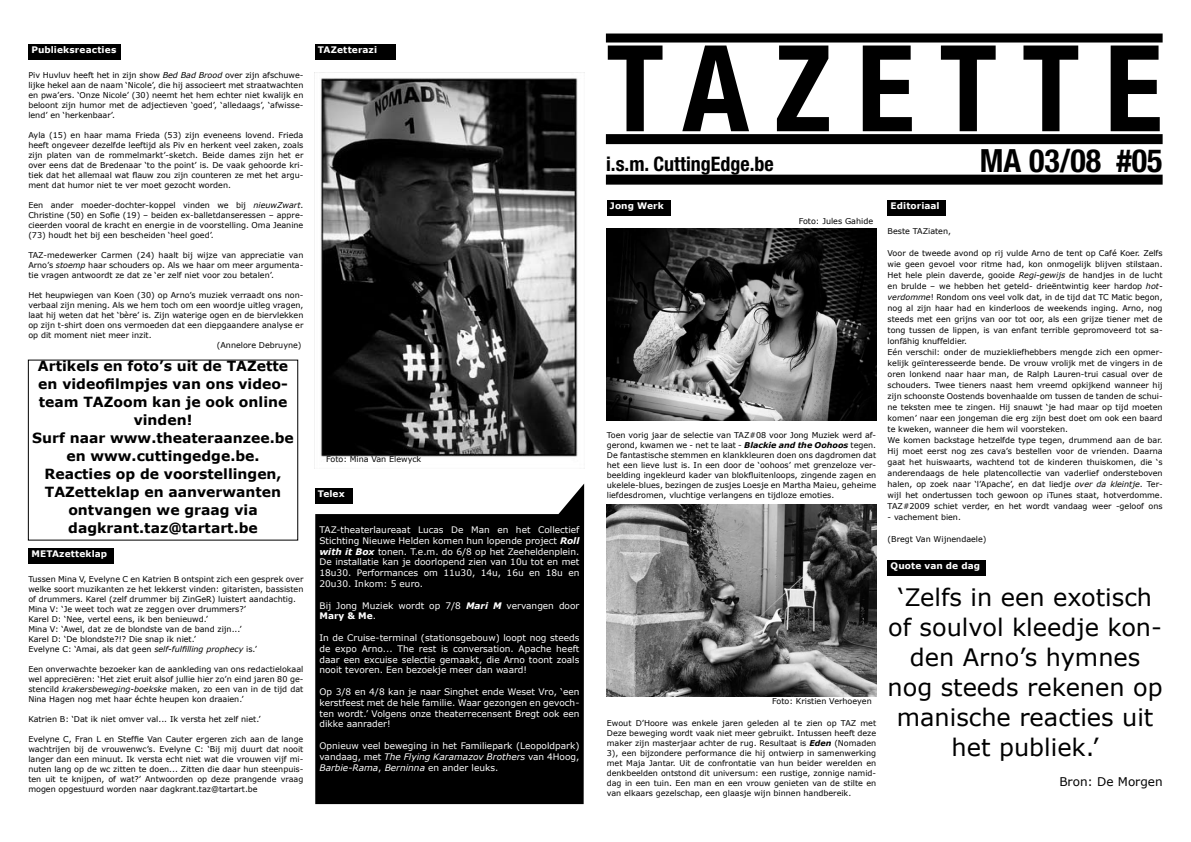
<style>
.page{position:relative;width:1191px;height:842px;background:#fff}
.page>*{position:absolute;margin:0;border:0;box-sizing:border-box;transform-origin:0 0}
.t1{font:700 condensed 120px "Helvetica Neue";letter-spacing:.21em;color:#000}
.t2{font:700 condensed 32px "Helvetica Neue";color:#000}
.t3{font:24px/30px "Verdana";color:#000;text-align:center}
.t4{font:700 condensed 20px "Helvetica Neue";color:#000}
.t5{font:700 14px/18px "Verdana";color:#000;text-align:center}
.t6{font:12px "Verdana";color:#000}
.t7{font:9px/10.8px "Verdana";color:#fff;text-align:justify}
.t8{font:700 9px "Verdana";letter-spacing:.01em;color:#fff}
.t9{font:8px/10px "Verdana";color:#000;text-align:justify}
.s1{font-style:italic}
.s2{font-weight:700;font-style:italic}
.s3{font-weight:700}
</style>
<div class="page">
<div style="left:606px;top:34px;width:556px;height:9px;background:#000"></div>
<div style="left:606px;top:134px;width:556px;height:10px;background:#000"></div>
<div style="left:606px;top:175px;width:556px;height:10px;background:#000"></div>
<svg style="left:315px;top:484px;width:269px;height:320px;background:#161616"></svg>
<div style="left:28px;top:548px;width:85px;height:16px;background:#000"></div>
<div style="left:315px;top:488px;width:37px;height:16px;background:#000"></div>
<div style="left:28px;top:44px;width:93px;height:16px;background:#000"></div>
<div style="left:887px;top:200px;width:58px;height:16px;background:#000"></div>
<div style="left:887px;top:560px;width:98px;height:16px;background:#000"></div>
<div style="left:607px;top:200px;width:63px;height:16px;background:#000"></div>
<div style="left:315px;top:44px;width:80px;height:16px;background:#000"></div>
<img style="left:316px;top:72px;width:268px;height:385px">
<img style="left:607px;top:228px;width:269px;height:192px">
<img style="left:607px;top:504px;width:269px;height:192px">
<p class="t8" style="left:31px;top:44px;width:86px">Publieksreacties</p>
<p class="t9" style="left:28px;top:70px;width:276px">Piv Huvluv heeft het in zijn show <span class="s1">Bed Bad Brood</span> over zijn afschuwe&shy;lijke hekel aan de naam ‘Nicole’, die hij associeert met straatwachten en pwa’ers. ‘Onze Nicole’ (30) neemt het hem echter niet kwalijk en beloont zijn humor met de adjectieven ‘goed’, ‘alledaags’, ‘afwisse&shy;lend’ en ‘herkenbaar’.</p>
<p class="t9" style="left:28px;top:130px;width:276px">Ayla (15) en haar mama Frieda (53) zijn eveneens lovend. Frieda heeft ongeveer dezelfde leeftijd als Piv en herkent veel zaken, zoals zijn platen van de rommelmarkt’-sketch. Beide dames zijn het er over eens dat de Bredenaar ‘to the point’ is. De vaak gehoorde kri&shy;tiek dat het allemaal wat flauw zou zijn counteren ze met het argu&shy;ment dat humor niet te ver moet gezocht worden.</p>
<p class="t9" style="left:28px;top:200px;width:276px">Een ander moeder-dochter-koppel vinden we bij <span class="s1">nieuwZwart</span>.<br>Christine (50) en Sofie (19) – beiden ex-balletdanseressen – appre&shy;cieerden vooral de kracht en energie in de voorstelling. Oma Jeanine (73) houdt het bij een bescheiden ‘heel goed’.</p>
<p class="t9" style="left:28px;top:250px;width:276px">TAZ-medewerker Carmen (24) haalt bij wijze van appreciatie van Arno’s <span class="s1">stoemp</span> haar schouders op. Als we haar om meer argumenta&shy;tie vragen antwoordt ze dat ze ‘er zelf niet voor zou betalen’.</p>
<p class="t9" style="left:28px;top:290px;width:276px">Het heupwiegen van Koen (30) op Arno’s muziek verraadt ons non-</p>
<p class="t9" style="left:28px;top:300px;width:276px">verbaal zijn mening. Als we hem toch om een woordje uitleg vragen,</p>
<p class="t9" style="left:28px;top:310px;width:276px">laat hij weten dat het ‘bère’ is. Zijn waterige ogen en de biervlekken</p>
<p class="t9" style="left:28px;top:320px;width:276px">op zijn t-shirt doen ons vermoeden dat een diepgaandere analyse er</p>
<p class="t9" style="left:28px;top:330px;width:125px">op dit moment niet meer inzit.</p>
<p class="t9" style="left:217px;top:340px;width:86px">(Annelore Debruyne)</p>
<p class="t5" style="left:32px;top:357px;width:263px">Artikels en foto’s uit de TAZette en videofilmpjes van ons video&shy;team TAZoom kan je ook online vinden!<br>Surf naar www.theateraanzee.be en www.cuttingedge.be.<br>Reacties op de voorstellingen,<br>TAZetteklap en aanverwanten ontvangen we graag via dagkrant.taz@tartart.be</p>
<p class="t8" style="left:31px;top:548px;width:77px">METAzetteklap</p>
<p class="t9" style="left:28px;top:574px;width:276px;text-align:left">Tussen Mina V, Evelyne C en Katrien B ontspint zich een gesprek over welke soort muzikanten ze het lekkerst vinden: gitaristen, bassisten of drummers. Karel (zelf drummer bij ZinGeR) luistert aandachtig.<br>Mina V: ‘Je weet toch wat ze zeggen over drummers?’<br>Karel D: ‘Nee, vertel eens, ik ben benieuwd.’<br>Mina V: ‘Awel, dat ze de blondste van de band zijn...’<br>Karel D: ‘De blondste?!? Die snap ik niet.’<br>Evelyne C: ‘Amai, als dat geen <span class="s1">self-fulfilling prophecy</span> is.’</p>
<p class="t9" style="left:28px;top:664px;width:276px">Een onverwachte bezoeker kan de aankleding van ons redactielokaal wel appreciëren: ‘Het ziet eruit alsof jullie hier zo’n eind jaren 80 ge&shy;stencild <span class="s1">krakersbeweging-boekske</span> maken, zo een van in de tijd dat Nina Hagen nog met haar échte heupen kon draaien.’</p>
<p class="t9" style="left:28px;top:714px;width:234px">Katrien B: ‘Dat ik niet omver val... Ik versta het zelf niet.’</p>
<p class="t9" style="left:28px;top:734px;width:276px">Evelyne C, Fran L en Steffie Van Cauter ergeren zich aan de lange wachtrijen bij de vrouwenwc’s. Evelyne C: ‘Bij mij duurt dat nooit langer dan een minuut. Ik versta echt niet wat die vrouwen vijf mi&shy;nuten lang op de wc zitten te doen... Zitten die daar hun steenpuis&shy;ten uit te knijpen, of wat?’ Antwoorden op deze prangende vraag mogen opgestuurd worden naar dagkrant.taz@tartart.be</p>
<p class="t8" style="left:318px;top:44px;width:61px">TAZetterazi</p>
<p class="t9" style="left:326px;top:454px;width:97px">Foto: Mina Van Elewyck</p>
<p class="t8" style="left:318px;top:488px;width:28px">Telex</p>
<p class="t7" style="left:319px;top:524px;width:261px">TAZ-theaterlaureaat Lucas De Man en het Collectief Stichting Nieuwe Helden komen hun lopende project <span class="s2">Roll with it Box</span> tonen. T.e.m. do 6/8 op het Zeeheldenplein.<br>De installatie kan je doorlopend zien van 10u tot en met 18u30. Performances om 11u30, 14u, 16u en 18u en 20u30. Inkom: 5 euro.</p>
<p class="t7" style="left:319px;top:600px;width:261px">Bij Jong Muziek wordt op 7/8 <span class="s2">Mari M</span> vervangen door<br><span class="s3">Mary &amp; Me</span>.</p>
<p class="t7" style="left:319px;top:632px;width:261px">In de Cruise-terminal (stationsgebouw) loopt nog steeds de expo Arno... The rest is conversation. Apache heeft daar een excuise selectie gemaakt, die Arno toont zoals nooit tevoren. Een bezoekje meer dan waard!</p>
<p class="t7" style="left:319px;top:686px;width:261px">Op 3/8 en 4/8 kan je naar Singhet ende Weset Vro, ‘een kerstfeest met de hele familie. Waar gezongen en gevoch&shy;ten wordt.’ Volgens onze theaterrecensent Bregt ook een dikke aanrader!</p>
<p class="t7" style="left:319px;top:740px;width:261px">Opnieuw veel beweging in het Familiepark (Leopoldpark) vandaag, met <span class="s1">The Flying Karamazov Brothers</span> van 4Hoog, <span class="s1">Barbie-Rama</span>, <span class="s1">Berninna</span> en ander leuks.</p>
<h1 class="t1" style="left:606px;top:16px;width:557px">TAZETTE</h1>
<h3 class="t4" style="left:606px;top:152px;width:169px">i.s.m. CuttingEdge.be</h3>
<h2 class="t2" style="left:980px;top:141px;width:184px">MA 03/08 #05</h2>
<p class="t8" style="left:610px;top:200px;width:55px">Jong Werk</p>
<p class="t9" style="left:798px;top:215px;width:76px">Foto: Jules Gahide</p>
<p class="t9" style="left:607px;top:430px;width:271px">Toen vorig jaar de selectie van TAZ#08 voor Jong Muziek werd af&shy;gerond, kwamen we - net te laat - <span class="s2">Blackie and the Oohoos</span> tegen.<br>De fantastische stemmen en klankkleuren doen ons dagdromen dat het een lieve lust is. In een door de ‘oohoos’ met grenzeloze ver&shy;beelding ingekleurd kader van blokfluitenloops, zingende zagen en ukelele-blues, bezingen de zusjes Loesje en Martha Maieu, geheime liefdesdromen, vluchtige verlangens en tijdloze emoties.</p>
<p class="t9" style="left:772px;top:695px;width:101px">Foto: Kristien Verhoeyen</p>
<p class="t9" style="left:607px;top:718px;width:271px">Ewout D’Hoore was enkele jaren geleden al te zien op TAZ met Deze beweging wordt vaak niet meer gebruikt. Intussen heeft deze maker zijn masterjaar achter de rug. Resultaat is <span class="s2">Eden</span> (Nomaden 3), een bijzondere performance die hij ontwierp in samenwerking met Maja Jantar. Uit de confrontatie van hun beider werelden en denkbeelden ontstond dit universum: een rustige, zonnige namid&shy;dag in een tuin. Een man en een vrouw genieten van de stilte en van elkaars gezelschap, een glaasje wijn binnen handbereik.</p>
<p class="t8" style="left:890px;top:200px;width:51px">Editoriaal</p>
<p class="t9" style="left:887px;top:226px;width:65px">Beste TAZiaten,</p>
<p class="t9" style="left:887px;top:247px;width:276px;line-height:11px;text-align:left">Voor de tweede avond op rij vulde Arno de tent op Café Koer. Zelfs wie geen gevoel voor ritme had, kon onmogelijk blijven stilstaan.<br>Het hele plein daverde, gooide <span class="s1">Regi-gewijs</span> de handjes in de lucht en brulde – we hebben het geteld- drieëntwintig keer hardop <span class="s1">hot&shy;verdomme</span>! Rondom ons veel volk dat, in de tijd dat TC Matic begon, nog al zijn haar had en kinderloos de weekends inging. Arno, nog steeds met een grijns van oor tot oor, als een grijze tiener met de tong tussen de lippen, is van enfant terrible gepromoveerd tot sa&shy;lonfähig knuffeldier.<br>Eén verschil: onder de muziekliefhebbers mengde zich een opmer&shy;kelijk geïnteresseerde bende. De vrouw vrolijk met de vingers in de oren lonkend naar haar man, de Ralph Lauren-trui casual over de schouders. Twee tieners naast hem vreemd opkijkend wanneer hij zijn schoonste Oostends bovenhaalde om tussen de tanden de schui&shy;ne teksten mee te zingen. Hij snauwt ‘je had maar op tijd moeten komen’ naar een jongeman die erg zijn best doet om ook een baard te kweken, wanneer die hem wil voorsteken.<br>We komen backstage hetzelfde type tegen, drummend aan de bar.<br>Hij moet eerst nog zes cava’s bestellen voor de vrienden. Daarna gaat het huiswaarts, wachtend tot de kinderen thuiskomen, die ‘s anderendaags de hele platencollectie van vaderlief ondersteboven halen, op zoek naar ‘l’Apache’, en dat liedje <span class="s1">over da kleintje</span>. Ter&shy;wijl het ondertussen toch gewoon op iTunes staat, hotverdomme.<br>TAZ#2009 schiet verder, en het wordt vandaag weer -geloof ons</p>
<p class="t9" style="left:887px;top:512px;width:75px">- vachement bien.</p>
<p class="t9" style="left:887px;top:534px;width:100px">(Bregt Van Wijnendaele)</p>
<p class="t8" style="left:890px;top:560px;width:91px">Quote van de dag</p>
<h3 class="t3" style="left:887px;top:582px;width:276px">‘Zelfs in een exotisch of soulvol kleedje kon&shy;den Arno’s hymnes nog steeds rekenen op manische reacties uit het publiek.’</h3>
<h3 class="t6" style="left:1059px;top:774px;width:105px">Bron: De Morgen</h3>
</div>
